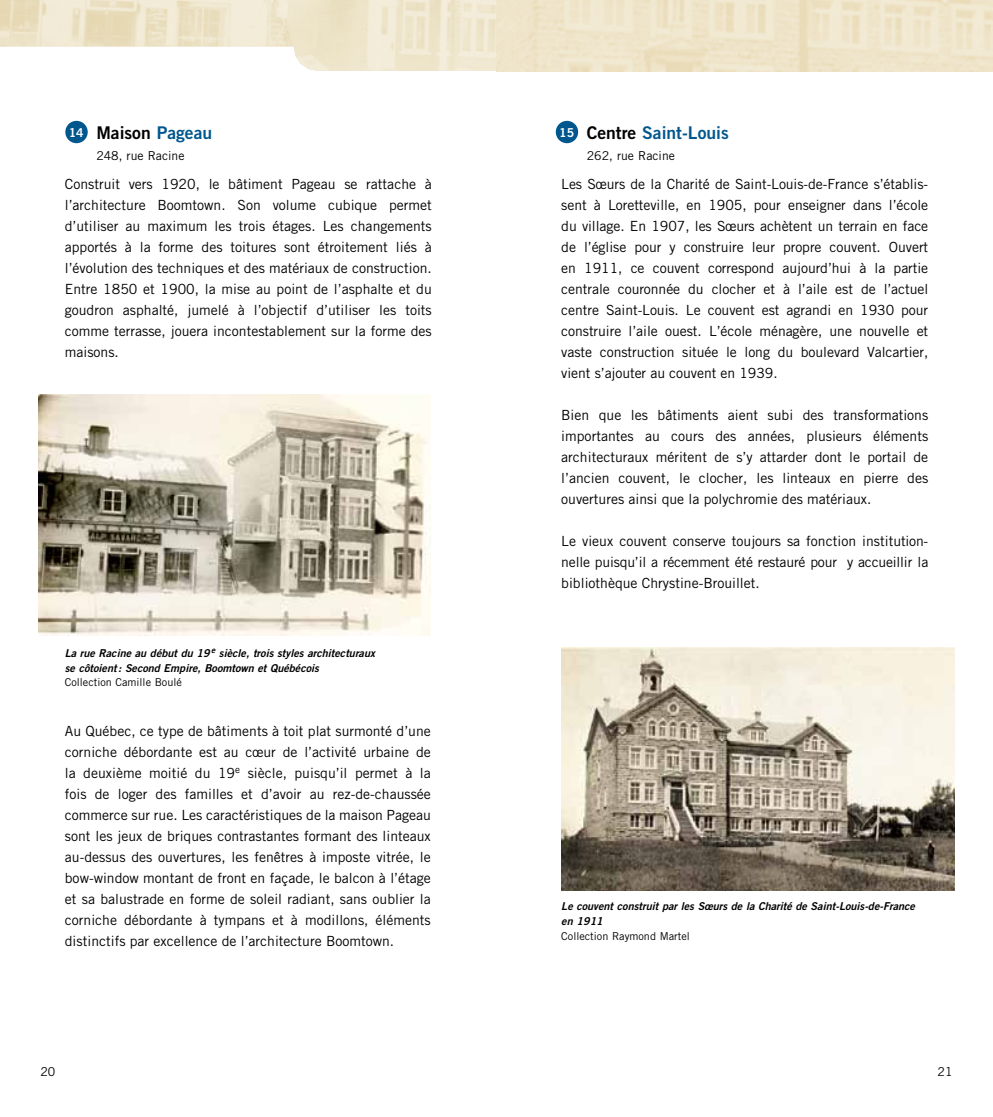
<style>
.page{position:relative;width:993px;height:1117px;background:#fff}
.page>*{position:absolute;margin:0;border:0;box-sizing:border-box;transform-origin:0 0}
.t1{font:17.5px "Trade Gothic Bold Two";color:#00578e}
.t2{font:17.5px "Trade Gothic Bold Two";color:#000}
.t3{font:14px/21px "Trade Gothic";color:#000;text-align:justify}
.t4{font:12.25px "Trade Gothic";color:#000}
.t5{font:12.25px "Trade Gothic Bold Two";color:#fff}
.t6{font:italic 10.85px/14.9px "Trade Gothic Bold Two";color:#000}
.t7{font:10.85px "Trade Gothic";color:#000}
.s1{color:#000}
.s2{color:#00578e}
</style>
<div class="page">
<img style="left:0;top:0;width:496px;height:71px">
<div style="left:496px;top:0;width:496px;height:71px;background:#f0e0c5"></div>
<div style="left:65px;top:121px;width:23px;height:22px;background:#00578e;border-radius:50%"></div>
<div style="left:555px;top:121px;width:23px;height:22px;background:#00578e;border-radius:50%"></div>
<img style="left:38px;top:394px;width:392px;height:241px">
<img style="left:561px;top:647px;width:393px;height:243px">
<p class="t5" style="left:69px;top:125px;width:16px">14</p>
<p class="t1" style="left:586px;top:122px;width:143px"><span class="s1">Centre</span> Saint-Louis</p>
<p class="t4" style="left:586px;top:148px;width:90px">262, rue Racine</p>
<p class="t2" style="left:96px;top:122px;width:117px">Maison <span class="s2">Pageau</span></p>
<p class="t4" style="left:96px;top:148px;width:90px">248, rue Racine</p>
<p class="t5" style="left:559px;top:125px;width:16px">15</p>
<p class="t3" style="left:65px;top:173px;width:368px">Construit vers 1920, le bâtiment Pageau se rattache à l’architecture Boomtown. Son volume cubique permet d’utiliser au maximum les trois étages. Les changements apportés à la forme des toitures sont étroitement liés à l’évolution des techniques et des matériaux de construction.<br>Entre 1850 et 1900, la mise au point de l’asphalte et du goudron asphalté, jumelé à l’objectif d’utiliser les toits comme terrasse, jouera incontestablement sur la forme des maisons.</p>
<p class="t6" style="left:65px;top:645px;width:311px">La rue Racine au début du 19 <sup>e</sup> siècle, trois styles architecturaux se côtoient: Second Empire, Boomtown et Québécois</p>
<p class="t7" style="left:65px;top:675px;width:118px">Collection Camille Boulé</p>
<p class="t3" style="left:65px;top:719px;width:367px">Au Québec, ce type de bâtiments à toit plat surmonté d’une corniche débordante est au cœur de l’activité urbaine de la deuxième moitié du 19<sup>e</sup> siècle, puisqu’il permet à la fois de loger des familles et d’avoir au rez-de-chaussée commerce sur rue. Les caractéristiques de la maison Pageau sont les jeux de briques contrastantes formant des linteaux au-dessus des ouvertures, les fenêtres à imposte vitrée, le bow-window montant de front en façade, le balcon à l’étage et sa balustrade en forme de soleil radiant, sans oublier la corniche débordante à tympans et à modillons, éléments distinctifs par excellence de l’architecture Boomtown.</p>
<p class="t3" style="left:561px;top:173px;width:368px">Les Sœurs de la Charité de Saint-Louis-de-France s’établis&shy;sent à Loretteville, en 1905, pour enseigner dans l’école du village. En 1907, les Sœurs achètent un terrain en face de l’église pour y construire leur propre couvent. Ouvert en 1911, ce couvent correspond aujourd’hui à la partie centrale couronnée du clocher et à l’aile est de l’actuel centre Saint-Louis. Le couvent est agrandi en 1930 pour construire l’aile ouest. L’école ménagère, une nouvelle et vaste construction située le long du boulevard Valcartier, vient s’ajouter au couvent en 1939.</p>
<p class="t3" style="left:561px;top:404px;width:368px">Bien que les bâtiments aient subi des transformations importantes au cours des années, plusieurs éléments architecturaux méritent de s’y attarder dont le portail de l’ancien couvent, le clocher, les linteaux en pierre des ouvertures ainsi que la polychromie des matériaux.</p>
<p class="t3" style="left:561px;top:530px;width:368px">Le vieux couvent conserve toujours sa fonction institution&shy;nelle puisqu’il a récemment été restauré pour y accueillir la bibliothèque Chrystine-Brouillet.</p>
<p class="t6" style="left:561px;top:898px;width:355px">Le couvent construit par les Sœurs de la Charité de Saint-Louis-de-France en 1911</p>
<p class="t7" style="left:561px;top:929px;width:130px">Collection Raymond Martel</p>
<p class="t4" style="left:40px;top:1063px;width:16px">20</p>
<p class="t4" style="left:937px;top:1063px;width:16px">21</p>
</div>
